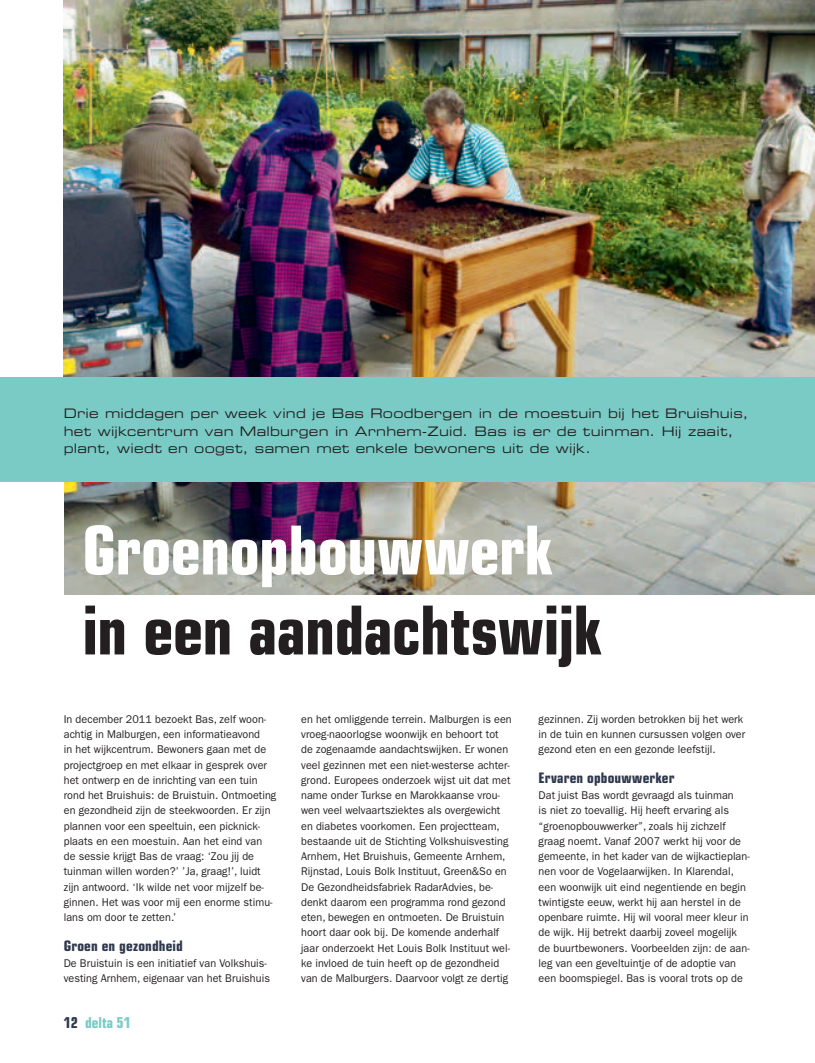
<style>
.page{position:relative;width:815px;height:1063px;background:#fff}
.page>*{position:absolute;margin:0;border:0;box-sizing:border-box;transform-origin:0 0}
.t1{font:700 condensed 67.5px "Eurostile";letter-spacing:-.01em;color:#231f20;scale:.96 1}
.t2{font:700 condensed 67.5px "Eurostile";letter-spacing:-.01em;color:#fff;scale:.96 1}
.t3{font:700 condensed 15px "Eurostile";letter-spacing:.005em;color:#7acbc6;scale:.96 1}
.t4{font:700 condensed 14.5px "Eurostile";letter-spacing:.01em;color:#2f394d}
.t5{font:13.12px/17.5px "Eurostile Extended Two";letter-spacing:.02em;color:#231f20;scale:.95 1}
.t6{font:11.25px/15.2px "Franklin Gothic";letter-spacing:.005em;color:#231f20;scale:.96 1}
.s1{color:#2f394d}
</style>
<div class="page">
<img style="left:65px;top:482px;width:750px;height:113px">
<img style="left:64px;top:0;width:751px;height:378px">
<div style="left:0;top:378px;width:815px;height:104px;background:#7acbc6"></div>
<p class="t5" style="left:64px;top:404px;width:722px">Drie middagen per week vind je Bas Roodbergen in de moestuin bij het Bruishuis, het wijkcentrum van Malburgen in Arnhem-Zuid. Bas is er de tuinman. Hij zaait, plant, wiedt en oogst, samen met enkele bewoners uit de wijk.</p>
<h1 class="t2" style="left:82px;top:509px;width:491px">Groenopbouwwerk</h1>
<h1 class="t1" style="left:82px;top:589px;width:542px">in een aandachtswijk</h1>
<p class="t6" style="left:64px;top:711px;width:223px">In december 2011 bezoekt Bas, zelf woon&shy;achtig in Malburgen, een informatieavond<br>in het wijkcentrum. Bewoners gaan met de projectgroep en met elkaar in gesprek over het ontwerp en de inrichting van een tuin rond het Bruishuis: de Bruistuin. Ontmoeting en gezondheid zijn de steekwoorden. Er zijn plannen voor een speeltuin, een picknick&shy;plaats en een moestuin. Aan het eind van de sessie krijgt Bas de vraag: ‘Zou jij de tuinman willen worden?’ ’Ja, graag!’, luidt zijn antwoord. ‘Ik wilde net voor mijzelf be&shy;ginnen. Het was voor mij een enorme stimu&shy;lans om door te zetten.’</p>
<p class="t4" style="left:64px;top:937px;width:121px">Groen en gezondheid</p>
<p class="t6" style="left:64px;top:955px;width:216px">De Bruistuin is een initiatief van Volkshuis&shy;vesting Arnhem, eigenaar van het Bruishuis</p>
<h2 class="t3" style="left:64px;top:1013px;width:72px"><span class="s1">12</span> delta 51</h2>
<p class="t6" style="left:301px;top:711px;width:221px">en het omliggende terrein. Malburgen is een vroeg-naoorlogse woonwijk en behoort tot de zogenaamde aandachtswijken. Er wonen veel gezinnen met een niet-westerse achter&shy;grond. Europees onderzoek wijst uit dat met name onder Turkse en Marokkaanse vrou&shy;wen veel welvaartsziektes als overgewicht en diabetes voorkomen. Een projectteam, bestaande uit de Stichting Volkshuisvesting Arnhem, Het Bruishuis, Gemeente Arnhem, Rijnstad, Louis Bolk Instituut, Green&amp;So en De Gezondheidsfabriek RadarAdvies, be&shy;denkt daarom een programma rond gezond eten, bewegen en ontmoeten. De Bruistuin hoort daar ook bij. De komende anderhalf jaar onderzoekt Het Louis Bolk Instituut wel&shy;ke invloed de tuin heeft op de gezondheid van de Malburgers. Daarvoor volgt ze dertig</p>
<p class="t6" style="left:539px;top:711px;width:217px">gezinnen. Zij worden betrokken bij het werk in de tuin en kunnen cursussen volgen over gezond eten en een gezonde leefstijl.</p>
<p class="t4" style="left:539px;top:769px;width:137px">Ervaren opbouwwerker</p>
<p class="t6" style="left:539px;top:788px;width:221px">Dat juist Bas wordt gevraagd als tuinman<br>is niet zo toevallig. Hij heeft ervaring als “groenopbouwwerker”, zoals hij zichzelf graag noemt. Vanaf 2007 werkt hij voor de gemeente, in het kader van de wijkactieplan&shy;nen voor de Vogelaarwijken. In Klarendal, een woonwijk uit eind negentiende en begin twintigste eeuw, werkt hij aan herstel in de openbare ruimte. Hij wil vooral meer kleur in de wijk. Hij betrekt daarbij zoveel mogelijk de buurtbewoners. Voorbeelden zijn: de aan&shy;leg van een geveltuintje of de adoptie van een boomspiegel. Bas is vooral trots op de</p>
</div>
